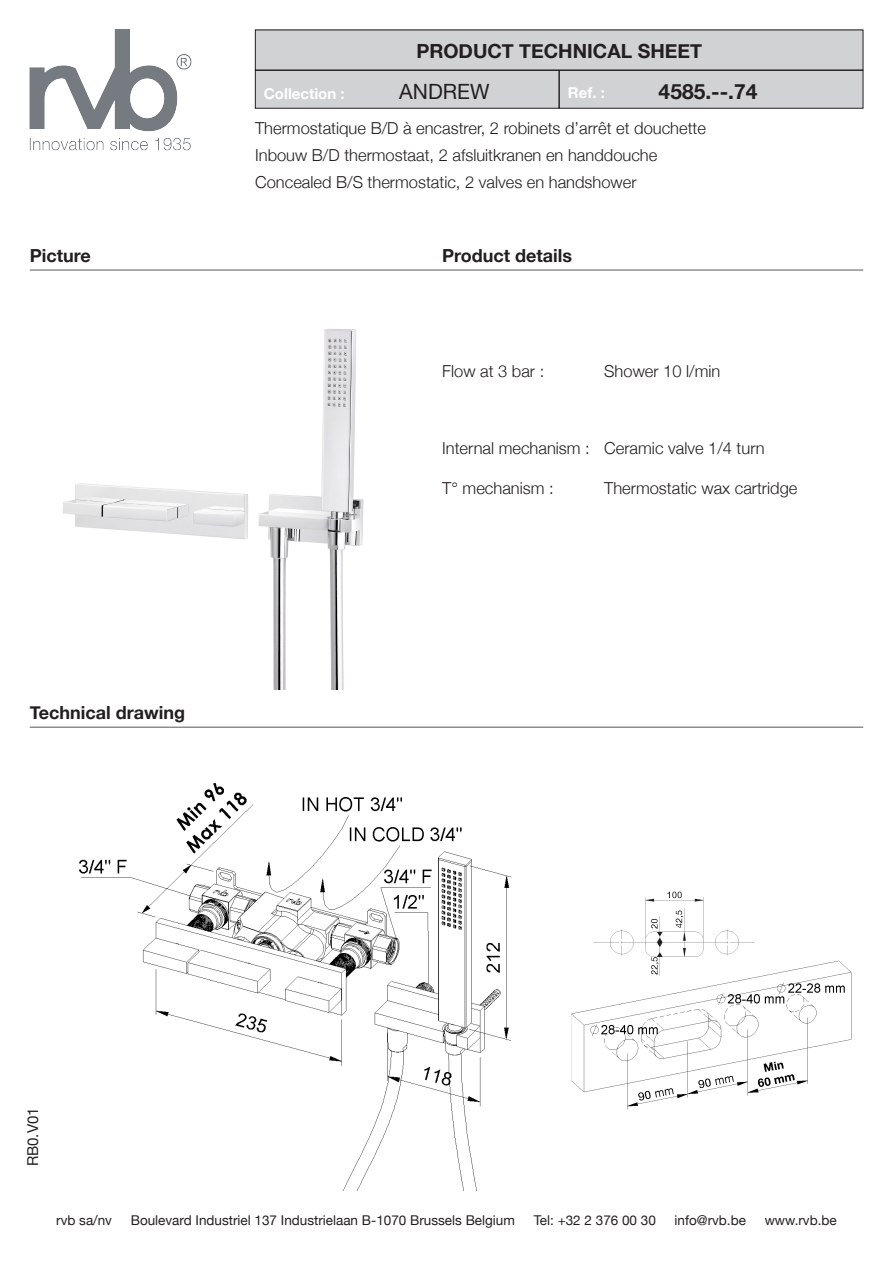
<style>
.page{position:relative;width:893px;height:1263px;background:#fff}
.page>*{position:absolute;margin:0;border:0;box-sizing:border-box;transform-origin:0 0}
.t1{font:700 21px "Helvetica Neue";color:#231f20}
.t2{font:21px "Helvetica Neue";color:#231f20}
.t3{font:700 19.5px "Helvetica Neue";color:#231f20}
.t4{font:700 18px "Helvetica Neue";color:#231f20}
.t5{font:300 16.5px "Helvetica Neue";color:#231f20}
.t6{font:700 15px "Helvetica Neue";color:#fff}
.t7{font:15px "Helvetica Neue";color:#231f20}
.t8{font:13.5px "Helvetica Neue";color:#231f20}
</style>
<div class="page">
<img style="left:30px;top:30px;width:162px;height:121px">
<div style="left:255px;top:70px;width:304px;height:38px;background:#d1d2d4"></div>
<div style="left:255px;top:70px;width:304px;height:38px;border:1px solid #231f20"></div>
<div style="left:559px;top:70px;width:304px;height:38px;background:#d1d2d4"></div>
<div style="left:559px;top:70px;width:304px;height:38px;border:1px solid #231f20"></div>
<div style="left:255px;top:30px;width:608px;height:40px;background:#d1d2d4"></div>
<hr style="left:30px;top:727px;width:833px;height:1px;background:#57585a">
<hr style="left:30px;top:270px;width:833px;height:1px;background:#57585a">
<img style="left:63px;top:329px;width:301px;height:361px">
<img style="left:571px;top:960px;width:281px;height:150px">
<img style="left:593px;top:891px;width:162px;height:85px">
<div style="left:666px;top:968px;width:52px;height:11px;background:#fff"></div>
<img style="left:79px;top:783px;width:433px;height:407px">
<p class="t3" style="left:416px;top:39px;width:287px">PRODUCT TECHNICAL SHEET</p>
<p class="t2" style="left:399px;top:79px;width:92px">ANDREW</p>
<p class="t1" style="left:659px;top:79px;width:100px">4585.--.74</p>
<p class="t6" style="left:264px;top:84px;width:82px">Collection :</p>
<p class="t6" style="left:568px;top:83px;width:38px">Ref. :</p>
<p class="t4" style="left:30px;top:244px;width:63px">Picture</p>
<p class="t5" style="left:255px;top:118px;width:452px">Thermostatique B/D à encastrer, 2 robinets d’arrêt et douchette</p>
<p class="t5" style="left:255px;top:145px;width:404px">Inbouw B/D thermostaat, 2 afsluitkranen en handdouche</p>
<p class="t5" style="left:255px;top:172px;width:383px">Concealed B/S thermostatic, 2 valves en handshower</p>
<p class="t4" style="left:442px;top:244px;width:131px">Product details</p>
<p class="t5" style="left:442px;top:361px;width:104px">Flow at 3 bar :</p>
<p class="t5" style="left:604px;top:361px;width:118px">Shower 10 l/min</p>
<p class="t5" style="left:442px;top:438px;width:324px">Internal mechanism : Ceramic valve 1/4 turn</p>
<p class="t5" style="left:442px;top:478px;width:113px">T° mechanism :</p>
<p class="t5" style="left:604px;top:478px;width:195px">Thermostatic wax cartridge</p>
<p class="t4" style="left:30px;top:702px;width:157px">Technical drawing</p>
<p class="t7" style="left:24px;top:1166px;width:60px;rotate:-90deg">RB0.V01</p>
<p class="t8" style="left:56px;top:1212px;width:57px">rvb sa/nv</p>
<p class="t8" style="left:131px;top:1212px;width:386px">Boulevard Industriel 137 Industrielaan B-1070 Brussels Belgium</p>
<p class="t8" style="left:534px;top:1212px;width:124px">Tel: +32 2 376 00 30</p>
<p class="t8" style="left:675px;top:1212px;width:73px">info@rvb.be</p>
<p class="t8" style="left:765px;top:1212px;width:73px">www.rvb.be</p>
</div>
